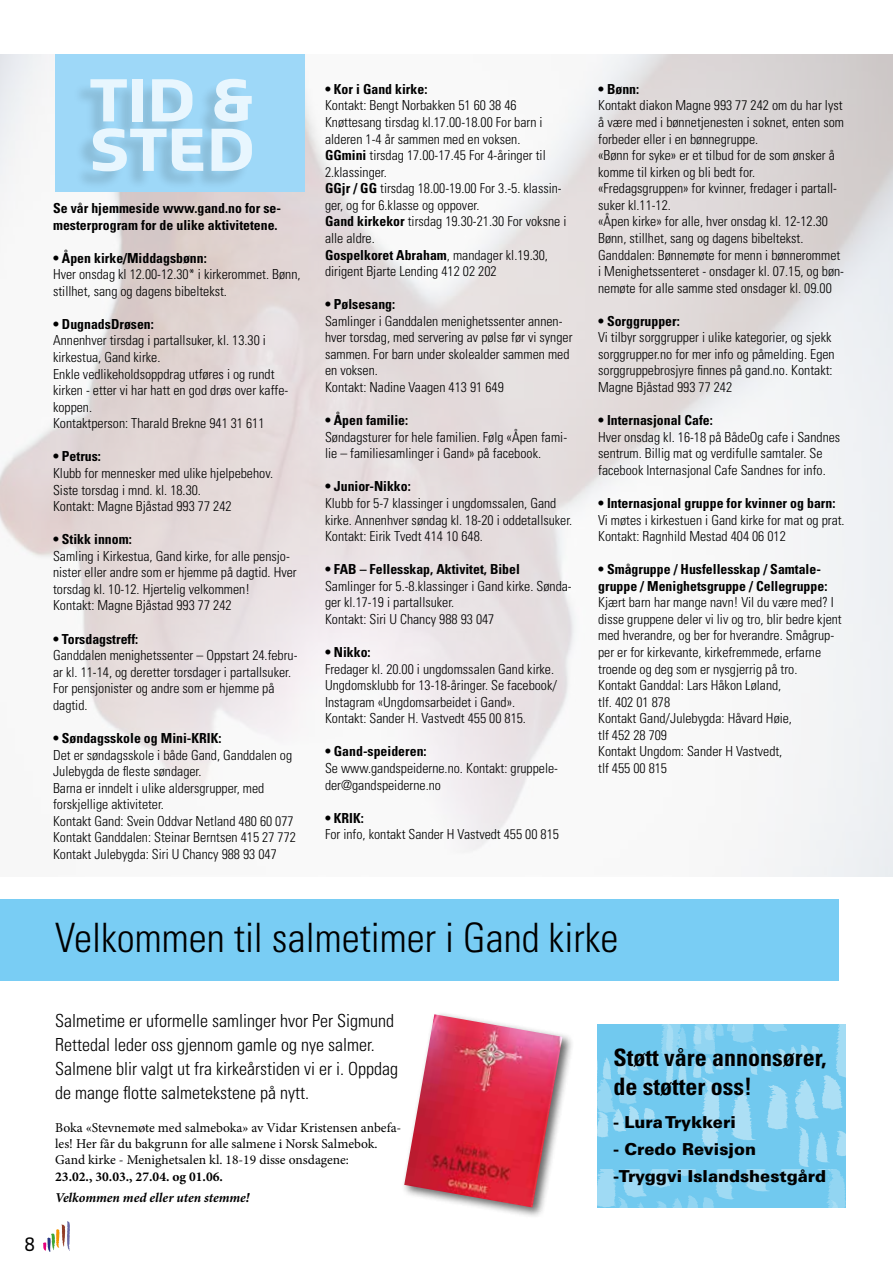
<style>
.page{position:relative;width:893px;height:1263px;background:#fff}
.page>*{position:absolute;margin:0;border:0;box-sizing:border-box;transform-origin:0 0}
.t1{font:700 56.25px/49.5px "Sansa Std";letter-spacing:-.01em;color:#e8f6fe;scale:1.12 1}
.t2{font:300 condensed 40.5px "Univers";color:#000}
.t3{font:700 condensed 24px/28.8px "Univers";color:#000}
.t4{font:300 condensed 18px/24px "Univers";color:#000}
.t5{font:18px "Sansa Std";color:#000}
.t6{font:900 16.5px/27px "Univers";color:#000}
.t7{font:300 condensed 13.8px/16.5px "Univers";color:#000}
.t8{font:700 condensed 13.8px/16.5px "Univers";color:#000}
.t9{font:13.5px/16.2px "Minion Pro";color:#000}
.t10{font:700 13.5px "Minion Pro";color:#000}
.t11{font:italic 700 13.5px "Minion Pro";letter-spacing:-.005em;color:#000}
.s1{font-weight:700}
</style>
<div class="page">
<div style="left:0;top:899px;width:839px;height:82px;background:#79cdf4"></div>
<svg style="left:43px;top:1221px;width:27px;height:31px"></svg>
<div style="left:55px;top:54px;width:250px;height:138px;background:#9ed8f8"></div>
<div style="left:72px;top:82px;width:178px;height:108px;background:#000;opacity:.13"></div>
<div style="left:401px;top:1011px;width:173px;height:208px;background:#000;opacity:.6"></div>
<img style="left:404px;top:1014px;width:158px;height:193px">
<svg style="left:597px;top:1025px;width:249px;height:182px;background:#7fcef0"></svg>
<h1 class="t1" style="left:89px;top:73px;width:149px">TID &amp;<br>STED</h1>
<p class="t8" style="left:53px;top:200px;width:229px">Se vår hjemmeside www.gand.no for se&shy;mesterprogram for de ulike aktivitetene.</p>
<p class="t8" style="left:53px;top:249px;width:155px">• Åpen kirke/Middagsbønn:</p>
<p class="t7" style="left:53px;top:266px;width:249px">Hver onsdag kl 12.00-12.30* i kirkerommet. Bønn, stillhet, sang og dagens bibeltekst.</p>
<p class="t8" style="left:53px;top:316px;width:102px">• DugnadsDrøsen:</p>
<p class="t7" style="left:53px;top:332px;width:237px">Annenhver tirsdag i partallsuker, kl. 13.30 i kirkestua, Gand kirke.<br>Enkle vedlikeholdsoppdrag utføres i og rundt kirken - etter vi har hatt en god drøs over kaffe&shy;koppen.<br>Kontaktperson: Tharald Brekne 941 31 611</p>
<p class="t8" style="left:53px;top:448px;width:49px">• Petrus:</p>
<p class="t7" style="left:53px;top:465px;width:221px">Klubb for mennesker med ulike hjelpebehov.<br>Siste torsdag i mnd. kl. 18.30.<br>Kontakt: Magne Bjåstad 993 77 242</p>
<p class="t8" style="left:53px;top:531px;width:80px">• Stikk innom:</p>
<p class="t7" style="left:53px;top:548px;width:245px">Samling i Kirkestua, Gand kirke, for alle pensjo&shy;nister eller andre som er hjemme på dagtid. Hver torsdag kl. 10-12. Hjertelig velkommen!<br>Kontakt: Magne Bjåstad 993 77 242</p>
<p class="t8" style="left:53px;top:630px;width:87px">• Torsdagstreff:</p>
<p class="t7" style="left:53px;top:647px;width:246px">Ganddalen menighetssenter – Oppstart 24.febru&shy;ar kl. 11-14, og deretter torsdager i partallsuker.<br>For pensjonister og andre som er hjemme på dagtid.</p>
<p class="t8" style="left:53px;top:730px;width:170px">• Søndagsskole og Mini-KRIK:</p>
<p class="t7" style="left:53px;top:746px;width:244px">Det er søndagsskole i både Gand, Ganddalen og Julebygda de fleste søndager.<br>Barna er inndelt i ulike aldersgrupper, med forskjellige aktiviteter.<br>Kontakt Gand: Svein Oddvar Netland 480 60 077<br>Kontakt Ganddalen: Steinar Berntsen 415 27 772<br>Kontakt Julebygda: Siri U Chancy 988 93 047</p>
<p class="t8" style="left:325px;top:81px;width:104px">• Kor i Gand kirke:</p>
<p class="t7" style="left:325px;top:97px;width:243px">Kontakt: Bengt Norbakken 51 60 38 46<br>Knøttesang tirsdag kl.17.00-18.00 For barn i alderen 1-4 år sammen med en voksen.<br><span class="s1">GGmini</span> tirsdag 17.00-17.45 For 4-åringer til 2.klassinger.<br><span class="s1">GGjr / GG</span> tirsdag 18.00-19.00 For 3.-5. klassin&shy;ger, og for 6.klasse og oppover.<br><span class="s1">Gand kirkekor</span> tirsdag 19.30-21.30 For voksne i alle aldre.<br><span class="s1">Gospelkoret Abraham</span>, mandager kl.19.30, dirigent Bjarte Lending 412 02 202</p>
<p class="t8" style="left:325px;top:296px;width:72px">• Pølsesang:</p>
<p class="t7" style="left:325px;top:313px;width:249px">Samlinger i Ganddalen menighetssenter annen&shy;hver torsdag, med servering av pølse før vi synger sammen. For barn under skolealder sammen med en voksen.<br>Kontakt: Nadine Vaagen 413 91 649</p>
<p class="t8" style="left:325px;top:412px;width:85px">• Åpen familie:</p>
<p class="t7" style="left:325px;top:429px;width:244px">Søndagsturer for hele familien. Følg «Åpen fami&shy;lie – familiesamlinger i Gand» på facebook.</p>
<p class="t8" style="left:325px;top:478px;width:87px">• Junior-Nikko:</p>
<p class="t7" style="left:325px;top:495px;width:249px">Klubb for 5-7 klassinger i ungdomssalen, Gand kirke. Annenhver søndag kl. 18-20 i oddetallsuker.<br>Kontakt: Eirik Tvedt 414 10 648.</p>
<p class="t8" style="left:325px;top:561px;width:196px">• FAB – Fellesskap, Aktivitet, Bibel</p>
<p class="t7" style="left:325px;top:578px;width:248px">Samlinger for 5.-8.klassinger i Gand kirke. Sønda&shy;ger kl.17-19 i partallsuker.<br>Kontakt: Siri U Chancy 988 93 047</p>
<p class="t8" style="left:325px;top:644px;width:47px">• Nikko:</p>
<p class="t7" style="left:325px;top:660px;width:233px">Fredager kl. 20.00 i ungdomssalen Gand kirke.<br>Ungdomsklubb for 13-18-åringer. Se facebook/ Instagram «Ungdomsarbeidet i Gand».<br>Kontakt: Sander H. Vastvedt 455 00 815.</p>
<p class="t8" style="left:325px;top:743px;width:103px">• Gand-speideren:</p>
<p class="t7" style="left:325px;top:760px;width:235px">Se www.gandspeiderne.no. Kontakt: gruppele&shy;der@gandspeiderne.no</p>
<p class="t8" style="left:325px;top:809px;width:40px">• KRIK:</p>
<p class="t7" style="left:325px;top:826px;width:235px">For info, kontakt Sander H Vastvedt 455 00 815</p>
<p class="t8" style="left:598px;top:81px;width:43px">• Bønn:</p>
<p class="t7" style="left:598px;top:97px;width:247px">Kontakt diakon Magne 993 77 242 om du har lyst å være med i bønnetjenesten i soknet, enten som forbeder eller i en bønnegruppe.<br>«Bønn for syke» er et tilbud for de som ønsker å komme til kirken og bli bedt for. «Fredagsgruppen» for kvinner, fredager i partall&shy;suker kl.11-12.<br>«Åpen kirke» for alle, hver onsdag kl. 12-12.30<br>Bønn, stillhet, sang og dagens bibeltekst.<br>Ganddalen: Bønnemøte for menn i bønnerommet i Menighetssenteret - onsdager kl. 07.15, og bøn&shy;nemøte for alle samme sted onsdager kl. 09.00</p>
<p class="t8" style="left:598px;top:313px;width:83px">• Sorggrupper:</p>
<p class="t7" style="left:598px;top:329px;width:238px">Vi tilbyr sorggrupper i ulike kategorier, og sjekk sorggrupper.no for mer info og påmelding. Egen sorggruppebrosjyre finnes på gand.no. Kontakt:<br>Magne Bjåstad 993 77 242</p>
<p class="t8" style="left:598px;top:412px;width:116px">• Internasjonal Cafe:</p>
<p class="t7" style="left:598px;top:429px;width:244px">Hver onsdag kl. 16-18 på BådeOg cafe i Sandnes sentrum. Billig mat og verdifulle samtaler. Se facebook Internasjonal Cafe Sandnes for info.</p>
<p class="t8" style="left:598px;top:495px;width:239px">• Internasjonal gruppe for kvinner og barn:</p>
<p class="t7" style="left:598px;top:511px;width:248px">Vi møtes i kirkestuen i Gand kirke for mat og prat.<br>Kontakt: Ragnhild Mestad 404 06 012</p>
<p class="t8" style="left:598px;top:561px;width:231px">• Smågruppe / Husfellesskap / Samtale&shy;gruppe / Menighetsgruppe / Cellegruppe:</p>
<p class="t7" style="left:598px;top:594px;width:245px">Kjært barn har mange navn! Vil du være med? I disse gruppene deler vi liv og tro, blir bedre kjent med hverandre, og ber for hverandre. Smågrup&shy;per er for kirkevante, kirkefremmede, erfarne troende og deg som er nysgjerrig på tro.<br>Kontakt Ganddal: Lars Håkon Løland,<br>tlf. 402 01 878<br>Kontakt Gand/Julebygda: Håvard Høie,<br>tlf 452 28 709<br>Kontakt Ungdom: Sander H Vastvedt,<br>tlf 455 00 815</p>
<h2 class="t2" style="left:55px;top:913px;width:565px">Velkommen til salmetimer i Gand kirke</h2>
<h3 class="t5" style="left:24px;top:1233px;width:13px">8</h3>
<h3 class="t4" style="left:55px;top:1009px;width:344px">Salmetime er uformelle samlinger hvor Per Sigmund Rettedal leder oss gjennom gamle og nye salmer.<br>Salmene blir valgt ut fra kirkeårstiden vi er i. Oppdag de mange flotte salmetekstene på nytt.</h3>
<p class="t9" style="left:55px;top:1119px;width:348px">Boka «Stevnemøte med salmeboka» av Vidar Kristensen anbefa&shy;les! Her får du bakgrunn for alle salmene i Norsk Salmebok.<br>Gand kirke - Menighetsalen kl. 18-19 disse onsdagene:</p>
<p class="t10" style="left:55px;top:1167px;width:169px">23.02., 30.03., 27.04. og 01.06.</p>
<p class="t11" style="left:55px;top:1187px;width:196px">Velkommen med eller uten stemme!</p>
<h3 class="t3" style="left:613px;top:1043px;width:215px">Støtt våre annonsører, de støtter oss!</h3>
<p class="t6" style="left:613px;top:1109px;width:124px">- Lura Trykkeri</p>
<p class="t6" style="left:613px;top:1136px;width:214px">- Credo Revisjon -Tryggvi Islandshestgård</p>
</div>
